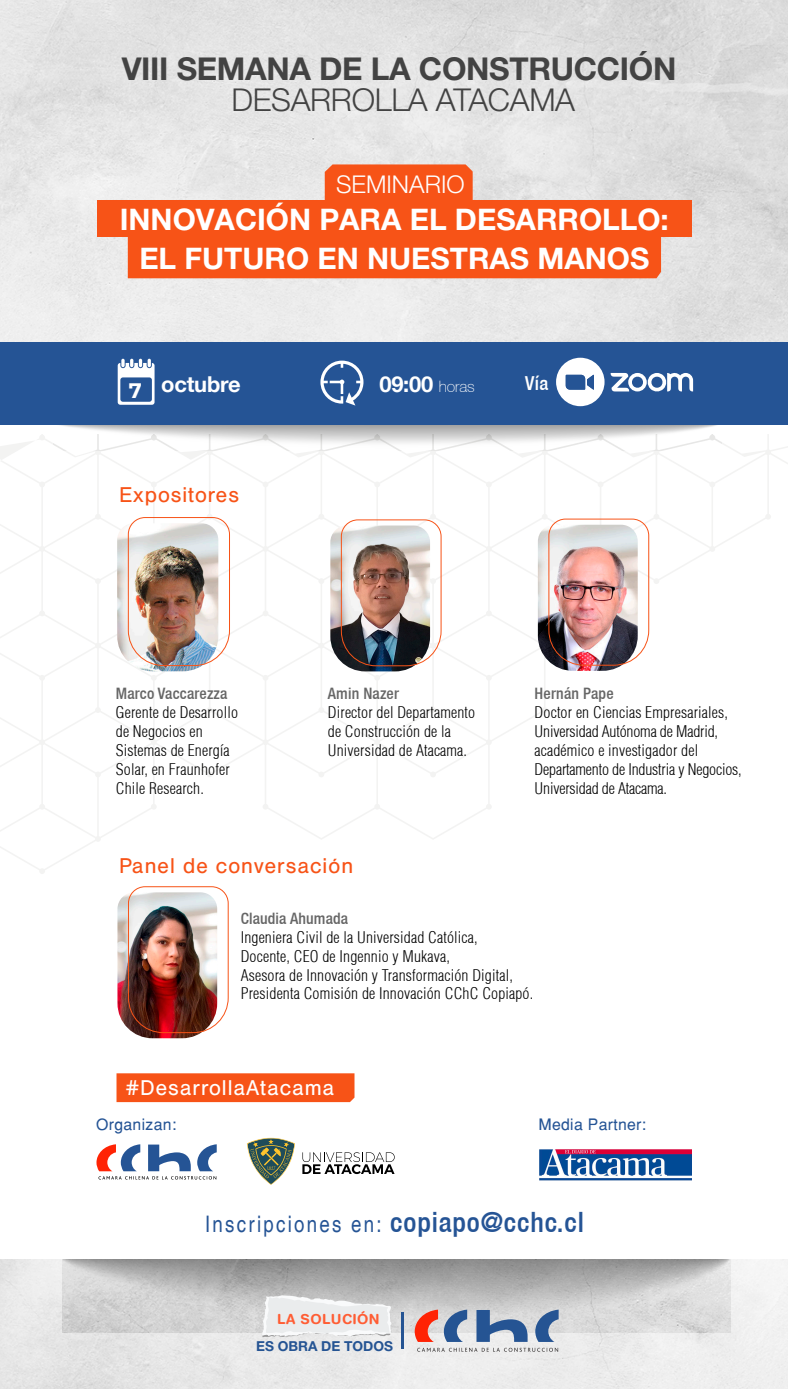
<style>
.page{position:relative;width:788px;height:1389px;background:#fff}
.page>*{position:absolute;margin:0;border:0;box-sizing:border-box;transform-origin:0 0}
.t1{font:700 31.5px "Helvetica Neue LT Pro";letter-spacing:-.01em;color:#434343}
.t2{font:300 31.5px "Helvetica Neue LT Pro";letter-spacing:-.01em;color:#434343}
.t3{font:700 29.75px/39.4px "Helvetica Neue LT Pro";color:#fff;text-align:center}
.t4{font:300 24.5px "Helvetica Neue LT Pro";color:#fff}
.t5{font:condensed 22.75px "Helvetica";letter-spacing:.1em;color:#255495}
.t6{font:700 21.88px "Helvetica 75";letter-spacing:-.01em;color:#fff}
.t7{font:21px "Helvetica BQ";letter-spacing:.05em;color:#f75317}
.t8{font:21px "Helvetica BQ";letter-spacing:.05em;color:#fff}
.t9{font:500 condensed 19.25px "Helvetica 67";color:#fff}
.t10{font:300 condensed 15.75px/18.9px "Helvetica";letter-spacing:.01em;color:#000}
.t11{font:300 condensed 15.75px/18.9px "Helvetica";letter-spacing:-.01em;color:#000}
.t12{font:500 condensed 15.75px "Helvetica Neue";letter-spacing:.01em;color:#666}
.t13{font:15.75px "Helvetica";letter-spacing:.02em;color:#255495}
.t14{font:700 13.83px "Helvetica Rounded";letter-spacing:.03em;color:#ff5d34}
.t15{font:700 13.74px "Helvetica Neue LT Pro";color:#255493}
.s1{font-family:"Helvetica 35";font-weight:100;font-size:15.75px}
.s2{font-family:"Helvetica 67";font-weight:500;font-size:28px}
</style>
<div class="page">
<img style="left:0;top:0;width:788px;height:342px">
<svg style="left:0;top:424px;width:788px;height:450px"></svg>
<svg style="left:54px;top:424px;width:667px;height:25px"></svg>
<div style="left:0;top:342px;width:788px;height:82px;background:#255495"></div>
<div style="left:116px;top:1073px;width:238px;height:29px;background:#f75317"></div>
<svg style="left:96px;top:1144px;width:121px;height:36px"></svg>
<svg style="left:302px;top:1152px;width:92px;height:22px"></svg>
<svg style="left:247px;top:1137px;width:48px;height:48px"></svg>
<img style="left:539px;top:1149px;width:152px;height:31px">
<img style="left:0;top:1260px;width:788px;height:129px">
<svg style="left:417px;top:1348px;width:141px;height:4px"></svg>
<hr style="left:401px;top:1312px;width:3px;height:36px;background:#255493">
<svg style="left:63px;top:1260px;width:666px;height:82px;background:#c1c1c3"></svg>
<div style="left:128px;top:237px;width:533px;height:41px;background:#f75317"></div>
<div style="left:325px;top:164px;width:147px;height:36px;background:#f75317"></div>
<div style="left:97px;top:200px;width:594px;height:37px;background:#f75317"></div>
<svg style="left:320px;top:361px;width:43px;height:45px"></svg>
<svg style="left:118px;top:359px;width:36px;height:46px"></svg>
<div style="left:556px;top:358px;width:48px;height:48px;background:#fff;border-radius:50%"></div>
<svg style="left:610px;top:372px;width:83px;height:20px"></svg>
<svg style="left:565px;top:375px;width:29px;height:15px"></svg>
<img style="left:117px;top:894px;width:82px;height:144px">
<img style="left:128px;top:886px;width:101px;height:148px">
<img style="left:330px;top:526px;width:100px;height:145px">
<img style="left:340px;top:519px;width:102px;height:148px">
<img style="left:117px;top:523px;width:101px;height:148px">
<img style="left:127px;top:517px;width:103px;height:149px">
<img style="left:538px;top:525px;width:99px;height:146px">
<img style="left:548px;top:518px;width:101px;height:148px">
<h1 class="t1" style="left:122px;top:49px;width:556px">VIII SEMANA DE LA CONSTRUCCIÓN</h1>
<h1 class="t2" style="left:231px;top:81px;width:345px">DESARROLLA ATACAMA</h1>
<h3 class="t4" style="left:336px;top:169px;width:130px">SEMINARIO</h3>
<h2 class="t3" style="left:120px;top:199px;width:550px">INNOVACIÓN PARA EL DESARROLLO:<br>EL FUTURO EN NUESTRAS MANOS</h2>
<h3 class="t6" style="left:129px;top:371px;width:113px"><sub>7</sub> octubre</h3>
<h3 class="t6" style="left:379px;top:371px;width:97px">09:00 <span class="s1">horas</span></h3>
<p class="t9" style="left:525px;top:371px;width:25px">Vía</p>
<h3 class="t7" style="left:119px;top:483px;width:121px">Expositores</h3>
<p class="t12" style="left:116px;top:684px;width:113px">Marco Vaccarezza</p>
<p class="t10" style="left:116px;top:703px;width:124px">Gerente de Desarrollo de Negocios en<br>Sistemas de Energía<br>Solar, en Fraunhofer<br>Chile Research.</p>
<p class="t12" style="left:328px;top:684px;width:73px">Amin Nazer</p>
<p class="t10" style="left:328px;top:703px;width:149px">Director del Departamento de Construcción de la<br>Universidad de Atacama.</p>
<h3 class="t7" style="left:119px;top:854px;width:235px">Panel de conversación</h3>
<p class="t12" style="left:534px;top:684px;width:81px">Hernán Pape</p>
<p class="t11" style="left:534px;top:703px;width:208px">Doctor en Ciencias Empresariales,<br>Universidad Autónoma de Madrid, académico e investigador del<br>Departamento de Industria y Negocios,<br>Universidad de Atacama.</p>
<p class="t12" style="left:241px;top:909px;width:109px">Claudia Ahumada</p>
<p class="t10" style="left:241px;top:927px;width:294px">Ingeniera Civil de la Universidad Católica,<br>Docente, CEO de Ingennio y Mukava,<br>Asesora de Innovación y Transformación Digital, Presidenta Comisión de Innovación CChC Copiapó.</p>
<h3 class="t8" style="left:125px;top:1077px;width:210px">#DesarrollaAtacama</h3>
<p class="t13" style="left:96px;top:1115px;width:82px">Organizan:</p>
<p class="t13" style="left:538px;top:1115px;width:109px">Media Partner:</p>
<h3 class="t5" style="left:205px;top:1210px;width:380px">Inscripciones en: <span class="s2">copiapo@cchc.cl</span></h3>
<p class="t14" style="left:277px;top:1310px;width:104px">LA SOLUCIÓN</p>
<p class="t15" style="left:256px;top:1337px;width:138px">ES OBRA DE TODOS</p>
</div>
